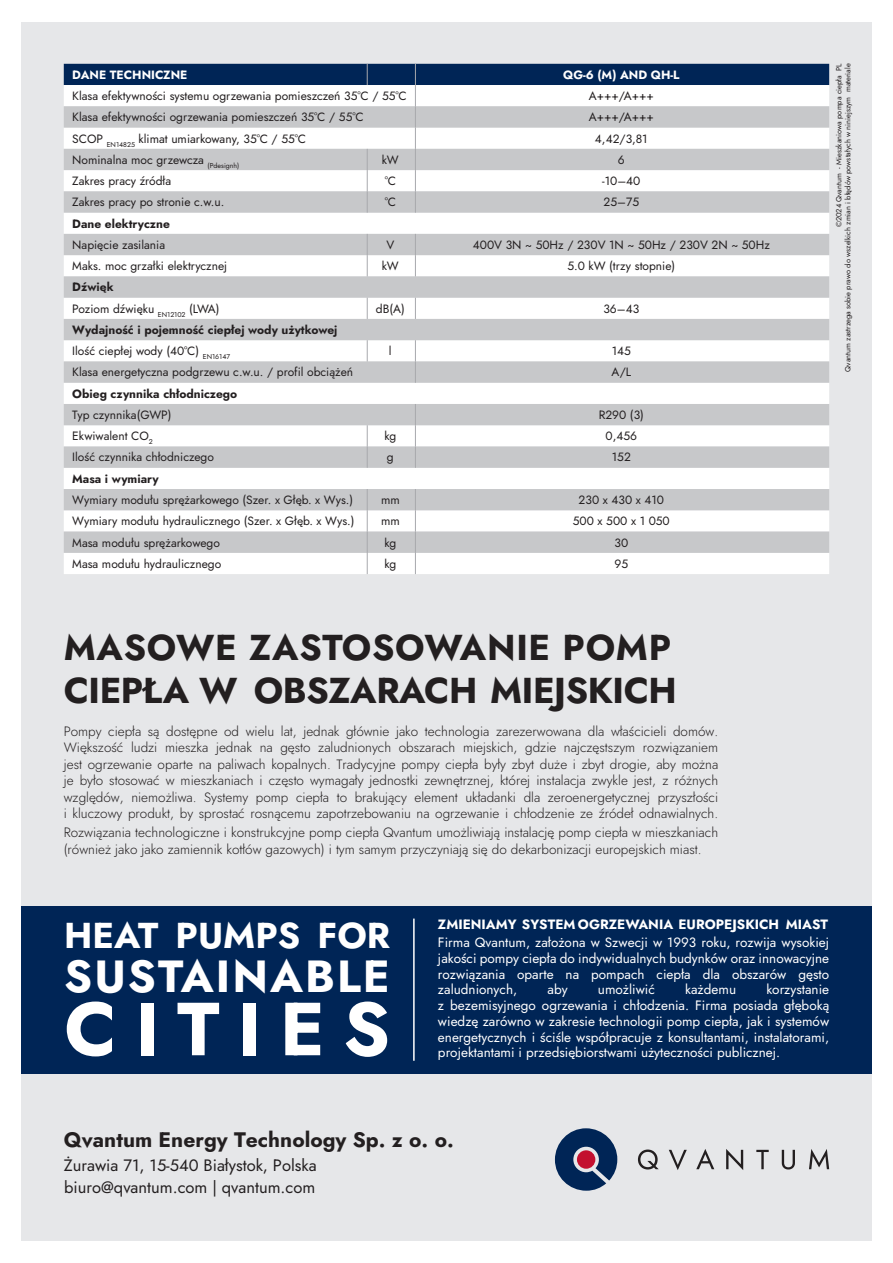
<style>
.page{position:relative;width:893px;height:1263px;background:#fff}
.page>*{position:absolute;margin:0;border:0;box-sizing:border-box;transform-origin:0 0}
.t1{font:700 75px "Jost";letter-spacing:.245em;color:#fff}
.t2{font:700 45px "Jost";letter-spacing:.045em;color:#fff}
.t3{font:700 36px/43.2px "Jost";letter-spacing:-.01em;color:#231f20}
.t4{font:700 36px "Jost";color:#fff}
.t5{font:700 21px "Jost";color:#231f20}
.t6{font:16.5px/22px "Jost";color:#231f20}
.t7{font:300 13.5px/16.5px "Jost";color:#231f20;text-align:justify}
.t8{font:13.5px/15.8px "Jost";color:#fff;text-align:justify}
.t9{font:700 13.5px "Jost";color:#fff}
.t10{font:12px/21.3px "Jost";color:#231f20}
.t11{font:700 12px/21.3px "Jost";color:#231f20}
.t12{font:700 12px "Jost";color:#fff}
.t13{font:7.5px/9px "Jost";color:#231f20;text-align:right}
.s1{font-weight:700}
.s2{font-weight:400}
</style>
<div class="page">
<div style="left:21px;top:21px;width:851px;height:1221px;background:#e6e7e9"></div>
<div style="left:21px;top:906px;width:851px;height:167px;background:#002556"></div>
<hr style="left:413px;top:918px;width:2px;height:143px;background:#fff">
<svg style="left:638px;top:1149px;width:21px;height:20px"></svg>
<svg style="left:669px;top:1150px;width:18px;height:20px"></svg>
<svg style="left:696px;top:1149px;width:18px;height:20px"></svg>
<svg style="left:726px;top:1149px;width:17px;height:21px"></svg>
<svg style="left:756px;top:1150px;width:13px;height:19px"></svg>
<svg style="left:782px;top:1150px;width:13px;height:19px"></svg>
<svg style="left:809px;top:1149px;width:20px;height:20px"></svg>
<svg style="left:555px;top:1128px;width:62px;height:63px"></svg>
<div style="left:64px;top:553px;width:765px;height:21px;background:#fff"></div>
<svg style="left:64px;top:213px;width:765px;height:340px;background:#e2e3e4"></svg>
<svg style="left:64px;top:64px;width:765px;height:149px;background:#c2c8d0"></svg>
<svg style="left:367px;top:234px;width:1px;height:42px"></svg>
<svg style="left:415px;top:234px;width:1px;height:42px"></svg>
<svg style="left:367px;top:298px;width:1px;height:21px"></svg>
<svg style="left:415px;top:298px;width:1px;height:21px"></svg>
<svg style="left:367px;top:340px;width:1px;height:21px"></svg>
<svg style="left:415px;top:340px;width:1px;height:43px"></svg>
<svg style="left:367px;top:425px;width:1px;height:43px"></svg>
<svg style="left:415px;top:404px;width:1px;height:64px"></svg>
<svg style="left:367px;top:489px;width:1px;height:85px"></svg>
<svg style="left:415px;top:489px;width:1px;height:85px"></svg>
<p class="t12" style="left:72px;top:66px;width:117px">DANE TECHNICZNE</p>
<p class="t12" style="left:563px;top:66px;width:118px">QG-6 (M) AND QH-L</p>
<p class="t10" style="left:72px;top:85px;width:336px">Klasa efektywności systemu ogrzewania pomieszczeń 35°C / 55°C</p>
<p class="t10" style="left:589px;top:85px;width:67px">A+++/A+++</p>
<p class="t10" style="left:72px;top:106px;width:293px">Klasa efektywności ogrzewania pomieszczeń 35°C / 55°C</p>
<p class="t10" style="left:589px;top:106px;width:67px">A+++/A+++</p>
<p class="t10" style="left:72px;top:128px;width:235px">SCOP <sub>EN14825</sub> klimat umiarkowany, 35°C / 55°C</p>
<p class="t10" style="left:595px;top:128px;width:54px">4,42/3,81</p>
<p class="t10" style="left:72px;top:149px;width:169px">Nominalna moc grzewcza <sub>(Pdesignh)</sub></p>
<p class="t10" style="left:382px;top:149px;width:18px">kW</p>
<p class="t10" style="left:618px;top:149px;width:8px">6</p>
<p class="t10" style="left:72px;top:170px;width:100px">Zakres pracy źródła</p>
<p class="t10" style="left:385px;top:170px;width:13px">°C</p>
<p class="t10" style="left:602px;top:170px;width:40px">-10–40</p>
<p class="t10" style="left:72px;top:191px;width:154px">Zakres pracy po stronie c.w.u.</p>
<p class="t10" style="left:385px;top:191px;width:13px">°C</p>
<p class="t10" style="left:604px;top:191px;width:37px">25–75</p>
<p class="t11" style="left:72px;top:213px;width:99px">Dane elektryczne</p>
<p class="t10" style="left:72px;top:234px;width:94px">Napięcie zasilania</p>
<p class="t10" style="left:386px;top:234px;width:9px">V</p>
<p class="t10" style="left:473px;top:234px;width:299px">400V 3N ~ 50Hz / 230V 1N ~ 50Hz / 230V 2N ~ 50Hz</p>
<p class="t10" style="left:72px;top:255px;width:156px">Maks. moc grzałki elektrycznej</p>
<p class="t10" style="left:382px;top:255px;width:18px">kW</p>
<p class="t10" style="left:567px;top:255px;width:109px">5.0 kW (trzy stopnie)</p>
<p class="t10" style="left:72px;top:277px;width:149px"><span class="s1">Dźwięk<br></span>Poziom dźwięku <sub>EN12102</sub> (LWA)</p>
<p class="t10" style="left:376px;top:298px;width:30px">dB(A)</p>
<p class="t10" style="left:603px;top:298px;width:37px">36–43</p>
<p class="t11" style="left:72px;top:319px;width:267px">Wydajność i pojemność ciepłej wody użytkowej<br><span class="s2">Ilość ciepłej wody (40°C)</span> <sub>EN16147</sub></p>
<p class="t10" style="left:389px;top:340px;width:4px">l</p>
<p class="t10" style="left:612px;top:340px;width:21px">145</p>
<p class="t10" style="left:72px;top:362px;width:282px">Klasa energetyczna podgrzewu c.w.u. / profil obciążeń</p>
<p class="t10" style="left:611px;top:362px;width:21px">A/L</p>
<p class="t11" style="left:72px;top:383px;width:167px">Obieg czynnika chłodniczego</p>
<p class="t10" style="left:72px;top:404px;width:101px">Typ czynnika(GWP)</p>
<p class="t10" style="left:599px;top:404px;width:47px">R290 (3)</p>
<p class="t10" style="left:72px;top:425px;width:82px">Ekwiwalent CO<sub>2</sub></p>
<p class="t10" style="left:384px;top:425px;width:13px">kg</p>
<p class="t10" style="left:606px;top:425px;width:33px">0,456</p>
<p class="t10" style="left:72px;top:447px;width:143px">Ilość czynnika chłodniczego</p>
<p class="t10" style="left:387px;top:447px;width:8px">g</p>
<p class="t10" style="left:612px;top:447px;width:20px">152</p>
<p class="t11" style="left:72px;top:468px;width:88px">Masa i wymiary</p>
<p class="t10" style="left:72px;top:489px;width:282px">Wymiary modułu sprężarkowego (Szer. x Głęb. x Wys.)</p>
<p class="t10" style="left:381px;top:489px;width:20px">mm</p>
<p class="t10" style="left:579px;top:489px;width:87px">230 x 430 x 410</p>
<p class="t10" style="left:72px;top:510px;width:284px">Wymiary modułu hydraulicznego (Szer. x Głęb. x Wys.)</p>
<p class="t10" style="left:381px;top:510px;width:20px">mm</p>
<p class="t10" style="left:573px;top:510px;width:98px">500 x 500 x 1 050</p>
<p class="t10" style="left:72px;top:532px;width:149px">Masa modułu sprężarkowego</p>
<p class="t10" style="left:384px;top:532px;width:13px">kg</p>
<p class="t10" style="left:614px;top:532px;width:15px">30</p>
<p class="t10" style="left:72px;top:553px;width:150px">Masa modułu hydraulicznego</p>
<p class="t10" style="left:384px;top:553px;width:13px">kg</p>
<p class="t10" style="left:614px;top:553px;width:15px">95</p>
<h3 class="t3" style="left:64px;top:625px;width:614px">MASOWE ZASTOSOWANIE POMP<br>CIEPŁA W OBSZARACH MIEJSKICH</h3>
<p class="t7" style="left:64px;top:723px;width:656px">Pompy ciepła są dostępne od wielu lat, jednak głównie jako technologia zarezerwowana dla właścicieli domów.<br>Większość ludzi mieszka jednak na gęsto zaludnionych obszarach miejskich, gdzie najczęstszym rozwiązaniem jest ogrzewanie oparte na paliwach kopalnych. Tradycyjne pompy ciepła były zbyt duże i zbyt drogie, aby można je było stosować w mieszkaniach i często wymagały jednostki zewnętrznej, której instalacja zwykle jest, z różnych względów, niemożliwa. Systemy pomp ciepła to brakujący element układanki dla zeroenergetycznej przyszłości i kluczowy produkt, by sprostać rosnącemu zapotrzebowaniu na ogrzewanie i chłodzenie ze źródeł odnawialnych.</p>
<p class="t7" style="left:64px;top:824px;width:656px">Rozwiązania technologiczne i konstrukcyjne pomp ciepła Qvantum umożliwiają instalację pomp ciepła w mieszkaniach (również jako jako zamiennik kotłów gazowych) i tym samym przyczyniają się do dekarbonizacji europejskich miast.</p>
<p class="t13" style="left:834px;top:371px;width:310px;rotate:-90deg">©2024 Qvantum - Mieszkaniowa pompa ciepła PL<br>Qvantum zastrzega sobie prawo do wszelkich zmian i błędów powstałych w niniejszym materiale</p>
<h3 class="t4" style="left:64px;top:909px;width:328px">HEAT PUMPS FOR</h3>
<h2 class="t2" style="left:64px;top:944px;width:327px">SUSTAINABLE</h2>
<h1 class="t1" style="left:64px;top:975px;width:327px">CITIES</h1>
<p class="t9" style="left:438px;top:914px;width:392px">ZMIENIAMY SYSTEM OGRZEWANIA EUROPEJSKICH MIAST</p>
<p class="t8" style="left:438px;top:934px;width:393px">Firma Qvantum, założona w Szwecji w 1993 roku, rozwĳa wysokiej jakości pompy ciepła do indywidualnych budynków oraz innowacyjne rozwiązania oparte na pompach ciepła dla obszarów gęsto zaludnionych,</p>
<p class="t8" style="left:438px;top:982px;width:393px;text-indent:328px">korzystanie z bezemisyjnego ogrzewania i chłodzenia. Firma posiada głęboką wiedzę zarówno w zakresie technologii pomp ciepła, jak i systemów energetycznych i ściśle współpracuje z konsultantami, instalatorami, projektantami i przedsiębiorstwami użyteczności publicznej.</p>
<p class="t8" style="left:548px;top:982px;width:22px">aby</p>
<p class="t8" style="left:598px;top:982px;width:58px">umożliwić</p>
<p class="t8" style="left:685px;top:982px;width:52px">każdemu</p>
<h3 class="t5" style="left:64px;top:1124px;width:391px">Qvantum Energy Technology Sp. z o. o.</h3>
<p class="t6" style="left:64px;top:1154px;width:254px">Żurawia 71, 15-540 Białystok, Polska biuro@qvantum.com | qvantum.com</p>
</div>
